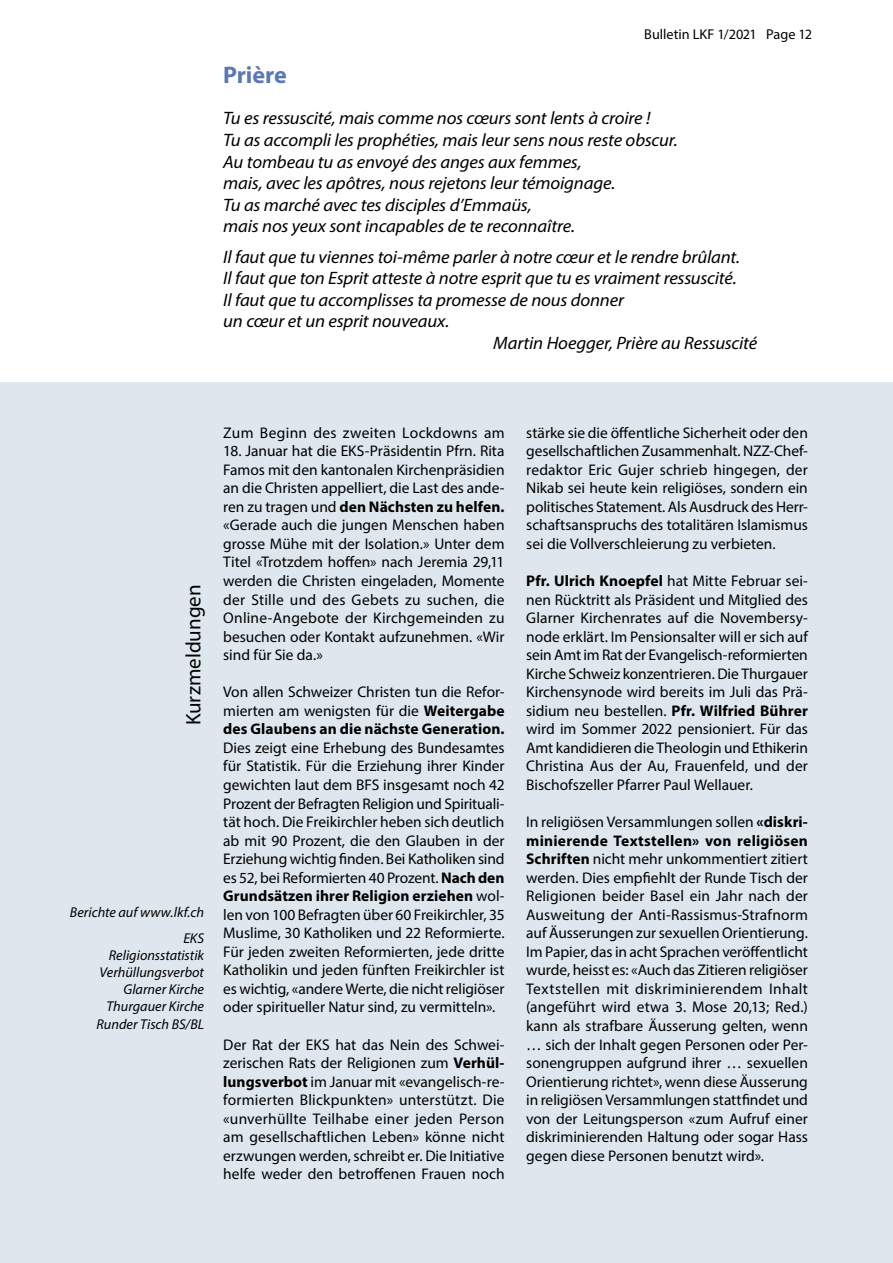
<style>
.page{position:relative;width:893px;height:1263px;background:#fff}
.page>*{position:absolute;margin:0;border:0;box-sizing:border-box;transform-origin:0 0}
.t1{font:700 24px "Myriad Pro";letter-spacing:-.005em;color:#5a77b7}
.t2{font:21px "Myriad Pro";color:#000}
.t3{font:italic 18px/21.6px "Myriad Pro";letter-spacing:-.01em;color:#000;scale:1.04 1}
.t4{font:15.45px/18.6px "Myriad Pro";color:#000;text-align:justify}
.t5{font:15.45px "Myriad Pro";letter-spacing:.02em;color:#000}
.t6{font:italic 14.25px/17.1px "Myriad Pro";color:#000;text-align:right}
.t7{font:14.25px "Myriad Pro";color:#000}
.s1{font-weight:700}
</style>
<div class="page">
<div style="left:0;top:383px;width:893px;height:880px;background:#dee7ed"></div>
<p class="t7" style="left:644px;top:26px;width:169px">Bulletin LKF 1/2021 Page 12</p>
<h1 class="t1" style="left:223px;top:59px;width:65px">Prière</h1>
<p class="t3" style="left:223px;top:107px;width:438px">Tu es ressuscité, mais comme nos cœurs sont lents à croire !<br>Tu as accompli les prophéties, mais leur sens nous reste obscur.<br>Au tombeau tu as envoyé des anges aux femmes,<br>mais, avec les apôtres, nous rejetons leur témoignage.<br>Tu as marché avec tes disciples d’Emmaüs,<br>mais nos yeux sont incapables de te reconnaître.</p>
<p class="t3" style="left:223px;top:245px;width:498px">Il faut que tu viennes toi-même parler à notre cœur et le rendre brûlant.</p>
<p class="t3" style="left:223px;top:267px;width:495px">Il faut que ton Esprit atteste à notre esprit que tu es vraiment ressuscité.</p>
<p class="t3" style="left:223px;top:289px;width:387px">Il faut que tu accomplisses ta promesse de nous donner</p>
<p class="t3" style="left:223px;top:310px;width:219px">un cœur et un esprit nouveaux.</p>
<p class="t3" style="left:493px;top:332px;width:255px">Martin Hoegger, Prière au Ressuscité</p>
<h2 class="t2" style="left:181px;top:725px;width:142px;rotate:-90deg">Kurzmeldungen</h2>
<p class="t6" style="left:70px;top:899px;width:136px;line-height:25.7px">Berichte auf www.lkf.ch<br>EKS</p>
<p class="t6" style="left:97px;top:946px;width:109px">Religionsstatistik<br>Verhüllungsverbot<br>Glarner Kirche<br>Thurgauer Kirche<br>Runder Tisch BS/BL</p>
<p class="t5" style="left:223px;top:423px;width:283px">Zum Beginn des zweiten Lockdowns am</p>
<p class="t4" style="left:223px;top:441px;width:283px">18. Januar hat die EKS-Präsidentin Pfrn. Rita Famos mit den kantonalen Kirchenpräsidien an die Christen appelliert, die Last des ande&shy;ren zu tragen und <span class="s1">den Nächsten zu helfen. </span>«Gerade auch die jungen Menschen haben grosse Mühe mit der Isolation.» Unter dem Titel «Trotzdem hoffen» nach Jeremia 29,11 werden die Christen eingeladen, Momente der Stille und des Gebets zu suchen, die Online-Angebote der Kirchgemeinden zu besuchen oder Kontakt aufzunehmen. «Wir sind für Sie da.»</p>
<p class="t4" style="left:223px;top:682px;width:283px">Von allen Schweizer Christen tun die Refor&shy;mierten am wenigsten für die <span class="s1">Weitergabe des Glaubens an die nächste Generation.</span></p>
<p class="t4" style="left:223px;top:738px;width:283px">Dies zeigt eine Erhebung des Bundesamtes für Statistik. Für die Erziehung ihrer Kinder gewichten laut dem BFS insgesamt noch 42<br>Prozent der Befragten Religion und Spirituali&shy;tät hoch. Die Freikirchler heben sich deutlich ab mit 90 Prozent, die den Glauben in der Erziehung wichtig finden. Bei Katholiken sind es 52, bei Reformierten 40 Prozent. <span class="s1">Nach den Grundsätzen ihrer Religion erziehen</span> wol&shy;len von 100 Befragten über 60 Freikirchler, 35<br>Muslime, 30 Katholiken und 22 Reformierte.<br>Für jeden zweiten Reformierten, jede dritte Katholikin und jeden fünften Freikirchler ist es wichtig, «andere Werte, die nicht religiöser oder spiritueller Natur sind, zu vermitteln».</p>
<p class="t4" style="left:223px;top:1035px;width:283px">Der Rat der EKS hat das Nein des Schwei&shy;zerischen Rats der Religionen zum <span class="s1">Verhül&shy;lungsverbot</span> im Januar mit «evangelisch-re&shy;formierten Blickpunkten» unterstützt. Die «unverhüllte Teilhabe einer jeden Person am gesellschaftlichen Leben» könne nicht erzwungen werden, schreibt er. Die Initiative helfe weder den betroffenen Frauen noch</p>
<p class="t4" style="left:526px;top:423px;width:283px">stärke sie die öffentliche Sicherheit oder den gesellschaftlichen Zusammenhalt. NZZ-Chef&shy;redaktor Eric Gujer schrieb hingegen, der Nikab sei heute kein religiöses, sondern ein politisches Statement. Als Ausdruck des Herr&shy;schaftsanspruchs des totalitären Islamismus sei die Vollverschleierung zu verbieten.</p>
<p class="t4" style="left:526px;top:571px;width:283px"><span class="s1">Pfr. Ulrich Knoepfel</span> hat Mitte Februar sei&shy;nen Rücktritt als Präsident und Mitglied des Glarner Kirchenrates auf die Novembersy&shy;node erklärt. Im Pensionsalter will er sich auf sein Amt im Rat der Evangelisch-reformierten Kirche Schweiz konzentrieren. Die Thurgauer Kirchensynode wird bereits im Juli das Prä&shy;sidium neu bestellen. <span class="s1">Pfr. Wilfried Bührer </span>wird im Sommer 2022 pensioniert. Für das Amt kandidieren die Theologin und Ethikerin Christina Aus der Au, Frauenfeld, und der Bischofszeller Pfarrer Paul Wellauer.</p>
<p class="t4" style="left:526px;top:812px;width:283px">In religiösen Versammlungen sollen <span class="s1">«diskri&shy;minierende Textstellen» von religiösen Schriften</span> nicht mehr unkommentiert zitiert werden. Dies empfiehlt der Runde Tisch der Religionen beider Basel ein Jahr nach der Ausweitung der Anti-Rassismus-Strafnorm auf Äusserungen zur sexuellen Orientierung.<br>Im Papier, das in acht Sprachen veröffentlicht wurde, heisst es: «Auch das Zitieren religiöser Textstellen mit diskriminierendem Inhalt (angeführt wird etwa 3. Mose 20,13; Red.) kann als strafbare Äusserung gelten, wenn … sich der Inhalt gegen Personen oder Per&shy;sonengruppen aufgrund ihrer … sexuellen Orientierung richtet», wenn diese Äusserung in religiösen Versammlungen stattfindet und von der Leitungsperson «zum Aufruf einer diskriminierenden Haltung oder sogar Hass gegen diese Personen benutzt wird».</p>
</div>
